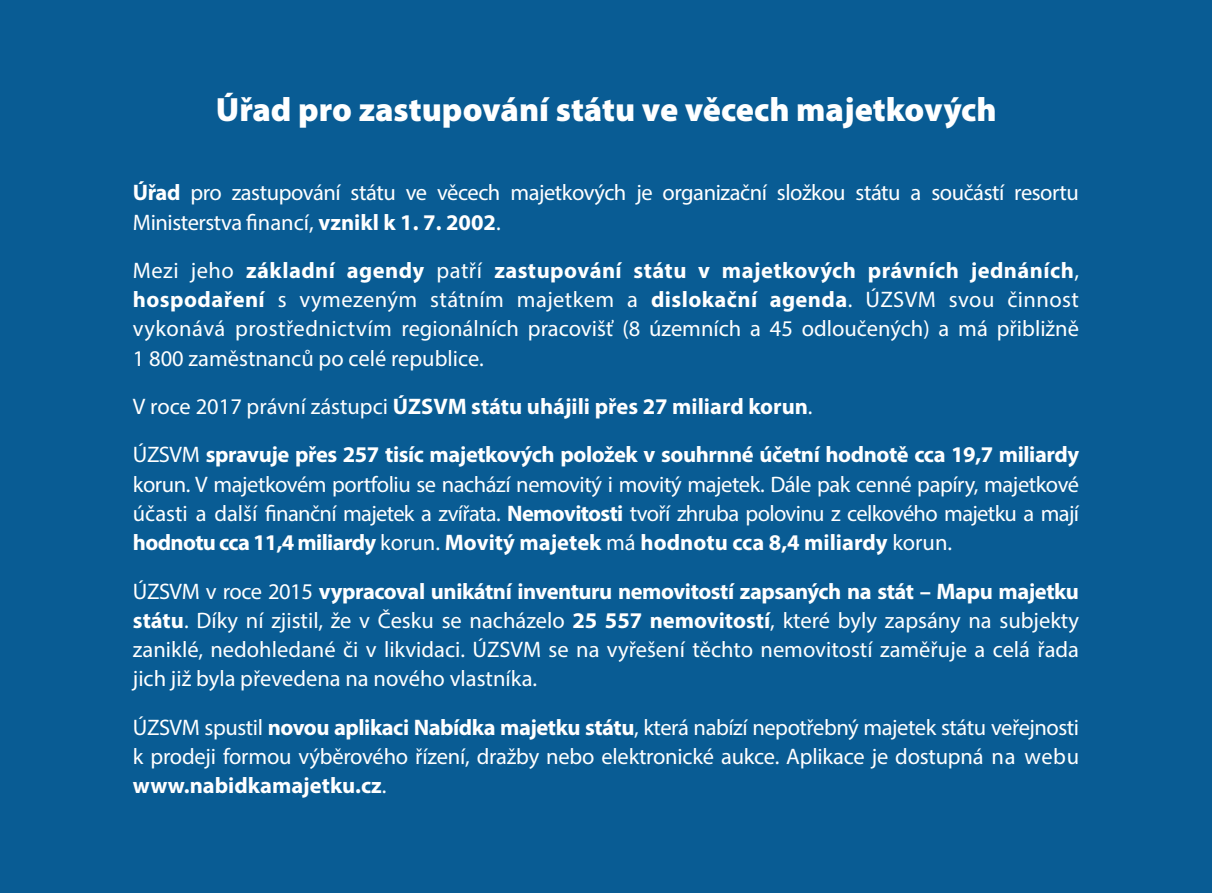
<style>
.page{position:relative;width:1212px;height:893px;background:#095c94}
.page>*{position:absolute;margin:0;border:0;box-sizing:border-box;transform-origin:0 0}
.t1{font:900 33.75px "Myriad Pro";color:#fff}
.t2{font:22.5px/29.2px "Myriad Pro";letter-spacing:-.01em;color:#fff;text-align:justify}
.t3{font:700 22.5px/48.4px "Myriad Pro";letter-spacing:-.02em;color:#fff}
.s1{font-weight:700}
.s2{font-weight:400}
</style>
<div class="page">
<h1 class="t1" style="left:216px;top:87px;width:782px">Úřad pro zastupování státu ve věcech majetkových</h1>
<p class="t2" style="left:133px;top:178px;width:948px"><span class="s1">Úřad</span> pro zastupování státu ve věcech majetkových je organizační složkou státu a součástí resortu<br>Ministerstva financí, <span class="s1">vznikl k 1. 7. 2002</span>.</p>
<p class="t2" style="left:133px;top:255px;width:948px">Mezi jeho <span class="s1">základní agendy</span> patří <span class="s1">zastupování státu v majetkových právních jednáních</span>, <span class="s1">hospodaření</span> s vymezeným státním majetkem a <span class="s1">dislokační agenda</span>. ÚZSVM svou činnost vykonává prostřednictvím regionálních pracovišť (8 územních a 45 odloučených) a má přibližně 1 800 zaměstnanců po celé republice.</p>
<p class="t3" style="left:133px;top:381px;width:948px"><span class="s2">V roce 2017 právní zástupci</span> ÚZSVM státu uhájili přes 27 miliard korun<span class="s2">.<br>ÚZSVM</span> spravuje přes 257 tisíc majetkových položek v souhrnné účetní hodnotě cca 19,7 miliardy</p>
<p class="t2" style="left:133px;top:469px;width:948px">korun. V majetkovém portfoliu se nachází nemovitý i movitý majetek. Dále pak cenné papíry, majetkové účasti a další finanční majetek a zvířata. <span class="s1">Nemovitosti</span> tvoří zhruba polovinu z celkového majetku a mají <span class="s1">hodnotu cca 11,4 miliardy</span> korun. <span class="s1">Movitý majetek</span> má <span class="s1">hodnotu cca 8,4 miliardy</span> korun.</p>
<p class="t2" style="left:133px;top:576px;width:948px">ÚZSVM v roce 2015 <span class="s1">vypracoval unikátní inventuru nemovitostí zapsaných na stát – Mapu majetku státu</span>. Díky ní zjistil, že v Česku se nacházelo <span class="s1">25 557 nemovitostí</span>, které byly zapsány na subjekty zaniklé, nedohledané či v likvidaci. ÚZSVM se na vyřešení těchto nemovitostí zaměřuje a celá řada jich již byla převedena na nového vlastníka.</p>
<p class="t2" style="left:133px;top:712px;width:948px">ÚZSVM spustil <span class="s1">novou aplikaci Nabídka majetku státu</span>, která nabízí nepotřebný majetek státu veřejnosti k prodeji formou výběrového řízení, dražby nebo elektronické aukce. Aplikace je dostupná na webu <span class="s1">www.nabidkamajetku.cz</span>.</p>
</div>
